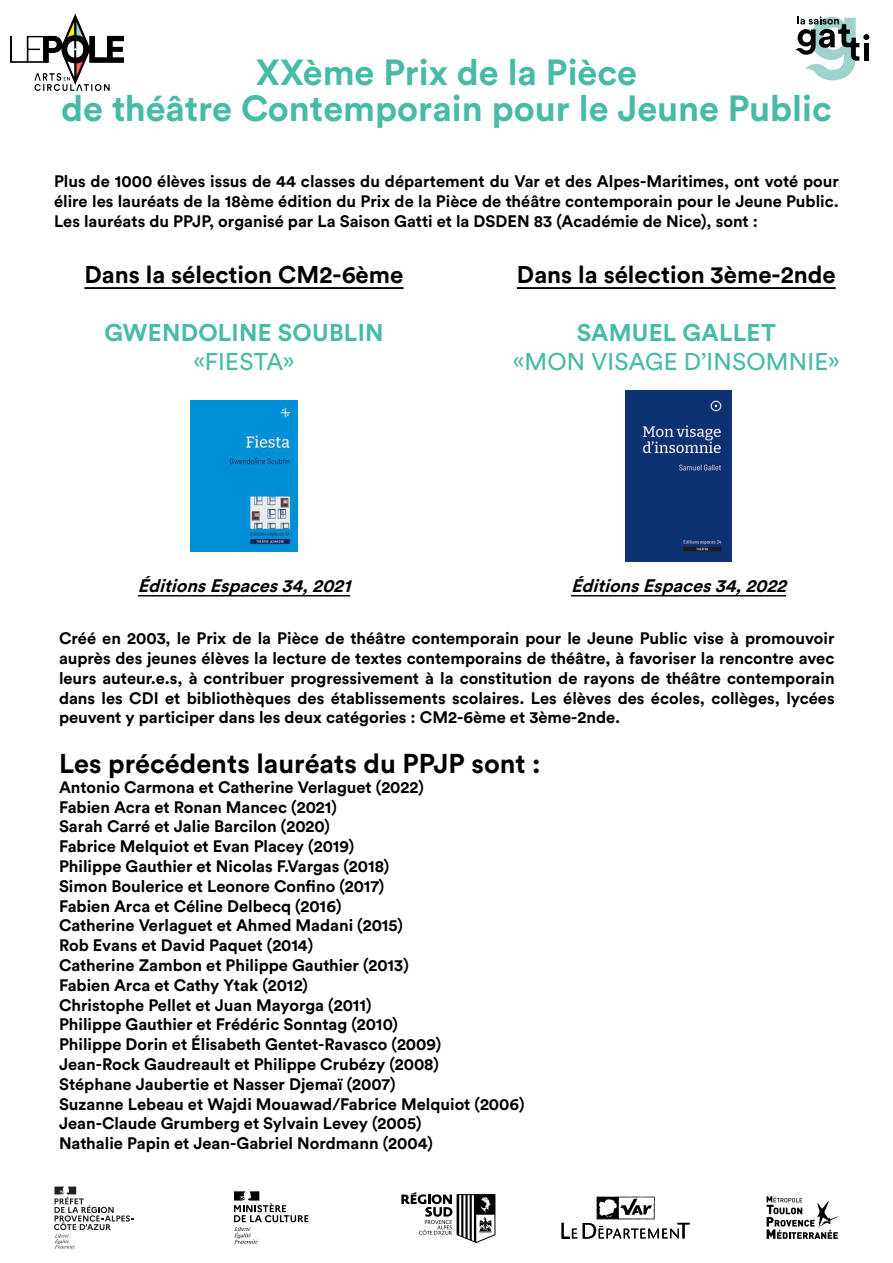
<style>
.page{position:relative;width:893px;height:1263px;background:#fff}
.page>*{position:absolute;margin:0;border:0;box-sizing:border-box;transform-origin:0 0}
.t1{font:700 36px "Circular Std";color:#47bba6}
.t2{font:700 27px "Circular Std";color:#000}
.t3{font:700 24px "Circular Std";color:#000}
.t4{font:700 24px "Circular Std";letter-spacing:.01em;color:#47bba6}
.t5{font:24px "Circular Std";letter-spacing:.01em;color:#47bba6}
.t6{font:italic 700 18px "Circular Std";color:#000}
.t7{font:700 16.5px/19.8px "Circular Std";color:#000;text-align:justify}
</style>
<div class="page">
<svg style="left:795px;top:16px;width:74px;height:64px"></svg>
<hr style="left:84px;top:287px;width:319px;height:2px;background:#000">
<hr style="left:138px;top:595px;width:212px;height:1px;background:#000">
<hr style="left:571px;top:595px;width:215px;height:1px;background:#000">
<hr style="left:517px;top:287px;width:319px;height:2px;background:#000">
<img style="left:626px;top:391px;width:105px;height:171px">
<img style="left:190px;top:400px;width:107px;height:152px">
<img style="left:11px;top:13px;width:113px;height:77px">
<svg style="left:54px;top:1186px;width:80px;height:62px"></svg>
<svg style="left:234px;top:1191px;width:74px;height:53px"></svg>
<svg style="left:401px;top:1192px;width:95px;height:51px"></svg>
<svg style="left:583px;top:1196px;width:107px;height:42px"></svg>
<svg style="left:562px;top:1223px;width:15px;height:15px"></svg>
<svg style="left:767px;top:1196px;width:72px;height:43px"></svg>
<p class="t1" style="left:256px;top:50px;width:383px">XXème Prix de la Pièce</p>
<p class="t1" style="left:61px;top:86px;width:772px">de théâtre Contemporain pour le Jeune Public</p>
<p class="t7" style="left:54px;top:171px;width:786px">Plus de 1000 élèves issus de 44 classes du département du Var et des Alpes-Maritimes, ont voté pour élire les lauréats de la 18ème édition du Prix de la Pièce de théâtre contemporain pour le Jeune Public.<br>Les lauréats du PPJP, organisé par La Saison Gatti et la DSDEN 83 (Académie de Nice), sont :</p>
<p class="t3" style="left:84px;top:259px;width:320px">Dans la sélection CM2-6ème</p>
<p class="t4" style="left:104px;top:317px;width:281px">GWENDOLINE SOUBLIN</p>
<p class="t5" style="left:193px;top:347px;width:103px">«FIESTA»</p>
<p class="t3" style="left:517px;top:259px;width:320px">Dans la sélection 3ème-2nde</p>
<p class="t4" style="left:577px;top:317px;width:201px">SAMUEL GALLET</p>
<p class="t5" style="left:513px;top:347px;width:328px">«MON VISAGE D’INSOMNIE»</p>
<p class="t6" style="left:138px;top:574px;width:220px">ÉditionsEspaces34,2021</p>
<p class="t6" style="left:571px;top:574px;width:222px">ÉditionsEspaces34,2022</p>
<p class="t7" style="left:59px;top:628px;width:777px">Créé en 2003, le Prix de la Pièce de théâtre contemporain pour le Jeune Public vise à promouvoir auprès des jeunes élèves la lecture de textes contemporains de théâtre, à favoriser la rencontre avec leurs auteur.e.s, à contribuer progressivement à la constitution de rayons de théâtre contemporain dans les CDI et bibliothèques des établissements scolaires. Les élèves des écoles, collèges, lycées peuvent y participer dans les deux catégories : CM2-6ème et 3ème-2nde.</p>
<p class="t2" style="left:59px;top:746px;width:483px">Les précédents lauréats du PPJP sont :</p>
<p class="t7" style="left:59px;top:777px;width:366px">Antonio Carmona et Catherine Verlaguet (2022)</p>
<p class="t7" style="left:59px;top:796px;width:280px">Fabien Acra et Ronan Mancec (2021)</p>
<p class="t7" style="left:59px;top:816px;width:272px">Sarah Carré et Jalie Barcilon (2020)</p>
<p class="t7" style="left:59px;top:836px;width:297px">Fabrice Melquiot et Evan Placey (2019)</p>
<p class="t7" style="left:59px;top:856px;width:332px">Philippe Gauthier et Nicolas F.Vargas (2018)</p>
<p class="t7" style="left:59px;top:876px;width:327px">Simon Boulerice et Leonore Confino (2017)</p>
<p class="t7" style="left:59px;top:895px;width:284px">Fabien Arca et Céline Delbecq (2016)</p>
<p class="t7" style="left:59px;top:915px;width:345px">Catherine Verlaguet et Ahmed Madani (2015)</p>
<p class="t7" style="left:59px;top:935px;width:256px">Rob Evans et David Paquet (2014)</p>
<p class="t7" style="left:59px;top:955px;width:351px">Catherine Zambon et Philippe Gauthier (2013)</p>
<p class="t7" style="left:59px;top:975px;width:251px">Fabien Arca et Cathy Ytak (2012)</p>
<p class="t7" style="left:59px;top:994px;width:314px">Christophe Pellet et Juan Mayorga (2011)</p>
<p class="t7" style="left:59px;top:1014px;width:341px">Philippe Gauthier et Frédéric Sonntag (2010)</p>
<p class="t7" style="left:59px;top:1034px;width:384px">Philippe Dorin et Élisabeth Gentet-Ravasco (2009)</p>
<p class="t7" style="left:59px;top:1054px;width:381px">Jean-Rock Gaudreault et Philippe Crubézy (2008)</p>
<p class="t7" style="left:59px;top:1074px;width:338px">Stéphane Jaubertie et Nasser Djemaï (2007)</p>
<p class="t7" style="left:59px;top:1093px;width:467px">Suzanne Lebeau et Wajdi Mouawad/Fabrice Melquiot (2006)</p>
<p class="t7" style="left:59px;top:1113px;width:364px">Jean-Claude Grumberg et Sylvain Levey (2005)</p>
<p class="t7" style="left:59px;top:1133px;width:375px">Nathalie Papin et Jean-Gabriel Nordmann (2004)</p>
</div>
